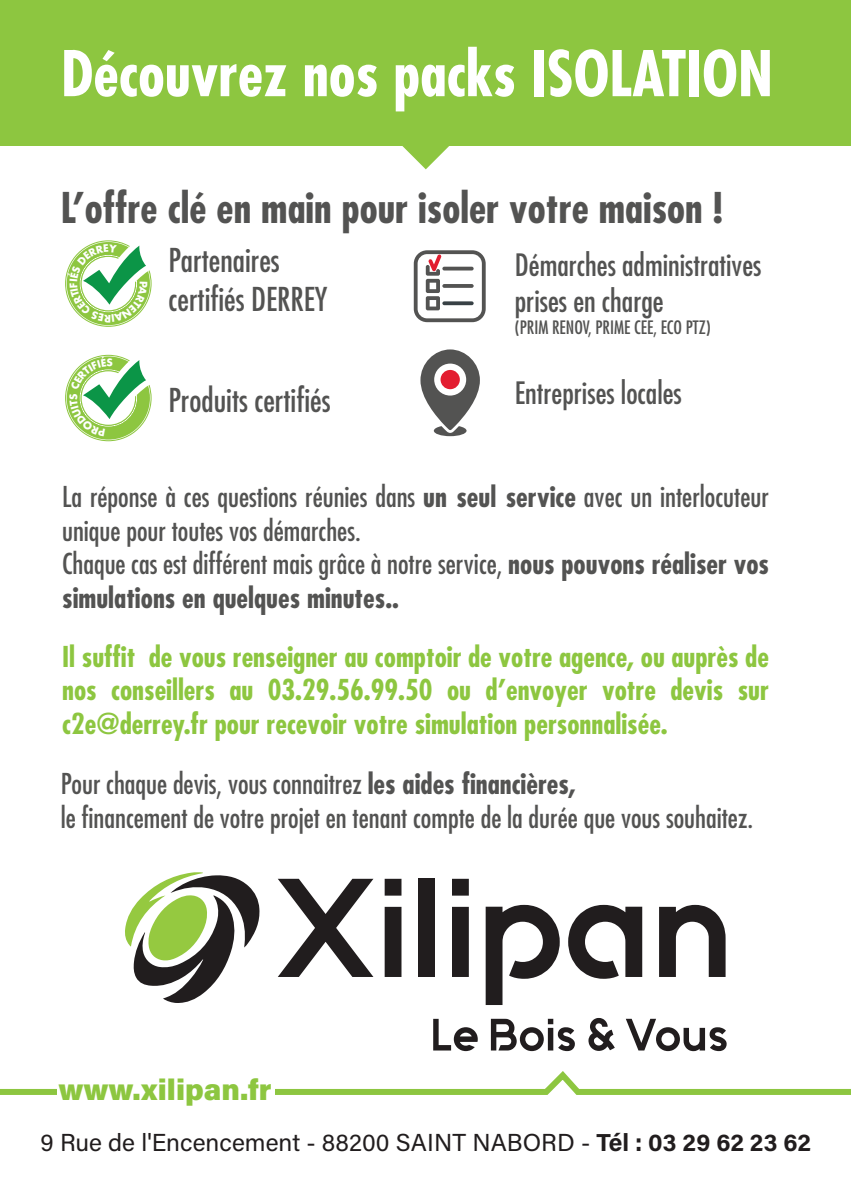
<style>
.page{position:relative;width:851px;height:1191px;background:#fff}
.page>*{position:absolute;margin:0;border:0;box-sizing:border-box;transform-origin:0 0}
.t1{font:700 condensed 61.2px "Futura LT";color:#fff}
.t2{font:700 condensed 41.2px "Futura LT";color:#535352}
.t3{font:condensed 32px/38.4px "Futura LT";color:#535352}
.t4{font:condensed 30px/36px "Futura LT";color:#535352}
.t5{font:900 29.6px "Acumin Pro";color:#8dc640}
.t6{font:condensed 28px/33.6px "Futura LT";color:#535352}
.t7{font:700 condensed 28px/33.6px "Futura LT";color:#8dc640;text-align:justify}
.t8{font:24.6px "Acumin Pro";color:#211d1e}
.t9{font:condensed 18px "Futura LT";color:#535352}
.s1{font-weight:700}
</style>
<div class="page">
<svg style="left:402px;top:146px;width:47px;height:23px"></svg>
<div style="left:0;top:0;width:850px;height:146px;background:#8dc640"></div>
<svg style="left:420px;top:349px;width:60px;height:87px"></svg>
<svg style="left:413px;top:250px;width:72px;height:72px"></svg>
<svg style="left:278px;top:878px;width:95px;height:99px"></svg>
<svg style="left:384px;top:878px;width:17px;height:99px;background:#434041"></svg>
<div style="left:418px;top:878px;width:17px;height:99px;background:#211d1e"></div>
<svg style="left:452px;top:878px;width:17px;height:99px;background:#3d3a3b"></svg>
<svg style="left:485px;top:905px;width:74px;height:100px"></svg>
<svg style="left:568px;top:905px;width:74px;height:73px"></svg>
<svg style="left:659px;top:905px;width:66px;height:72px"></svg>
<svg style="left:433px;top:1018px;width:44px;height:33px"></svg>
<svg style="left:491px;top:1018px;width:83px;height:33px"></svg>
<svg style="left:588px;top:1018px;width:26px;height:33px"></svg>
<svg style="left:626px;top:1018px;width:100px;height:33px"></svg>
<svg style="left:125px;top:872px;width:135px;height:131px"></svg>
<svg style="left:0;top:1071px;width:850px;height:24px"></svg>
<div style="left:57px;top:1079px;width:217px;height:25px;background:#fff"></div>
<svg style="left:65px;top:240px;width:86px;height:87px"></svg>
<svg style="left:65px;top:355px;width:86px;height:86px"></svg>
<h1 class="t1" style="left:61px;top:36px;width:713px">Découvrez nos packs ISOLATION</h1>
<h2 class="t2" style="left:61px;top:182px;width:663px">L’offre clé en main pour isoler votre maison !</h2>
<p class="t3" style="left:168px;top:241px;width:160px">Partenaires certifiés DERREY</p>
<p class="t3" style="left:168px;top:381px;width:163px">Produits certifiés</p>
<p class="t4" style="left:515px;top:247px;width:248px">Démarches administratives prises en charge</p>
<p class="t9" style="left:515px;top:316px;width:197px">(PRIM RENOV, PRIME CEE, ECO PTZ)</p>
<p class="t4" style="left:515px;top:374px;width:168px">Entreprises locales</p>
<p class="t6" style="left:62px;top:480px;width:708px">La réponse à ces questions réunies dans <span class="s1">un seul service</span> avec un interlocuteur unique pour toutes vos démarches.<br>Chaque cas est différent mais grâce à notre service, <span class="s1">nous pouvons réaliser vos simulations en quelques minutes..</span></p>
<p class="t7" style="left:62px;top:640px;width:708px">Il suffit de vous renseigner au comptoir de votre agence, ou auprès de nos conseillers au 03.29.56.99.50 ou d’envoyer votre devis sur c2e@derrey.fr pour recevoir votre simulation personnalisée.</p>
<p class="t6" style="left:61px;top:766px;width:693px">Pour chaque devis, vous connaitrez <span class="s1">les aides financières,<br></span>le financement de votre projet en tenant compte de la durée que vous souhaitez.</p>
<p class="t5" style="left:58px;top:1068px;width:214px">www.xilipan.fr</p>
<p class="t8" style="left:41px;top:1124px;width:771px">9 Rue de l'Encencement - 88200 SAINT NABORD - <span class="s1">Tél : 03 29 62 23 62</span></p>
</div>
